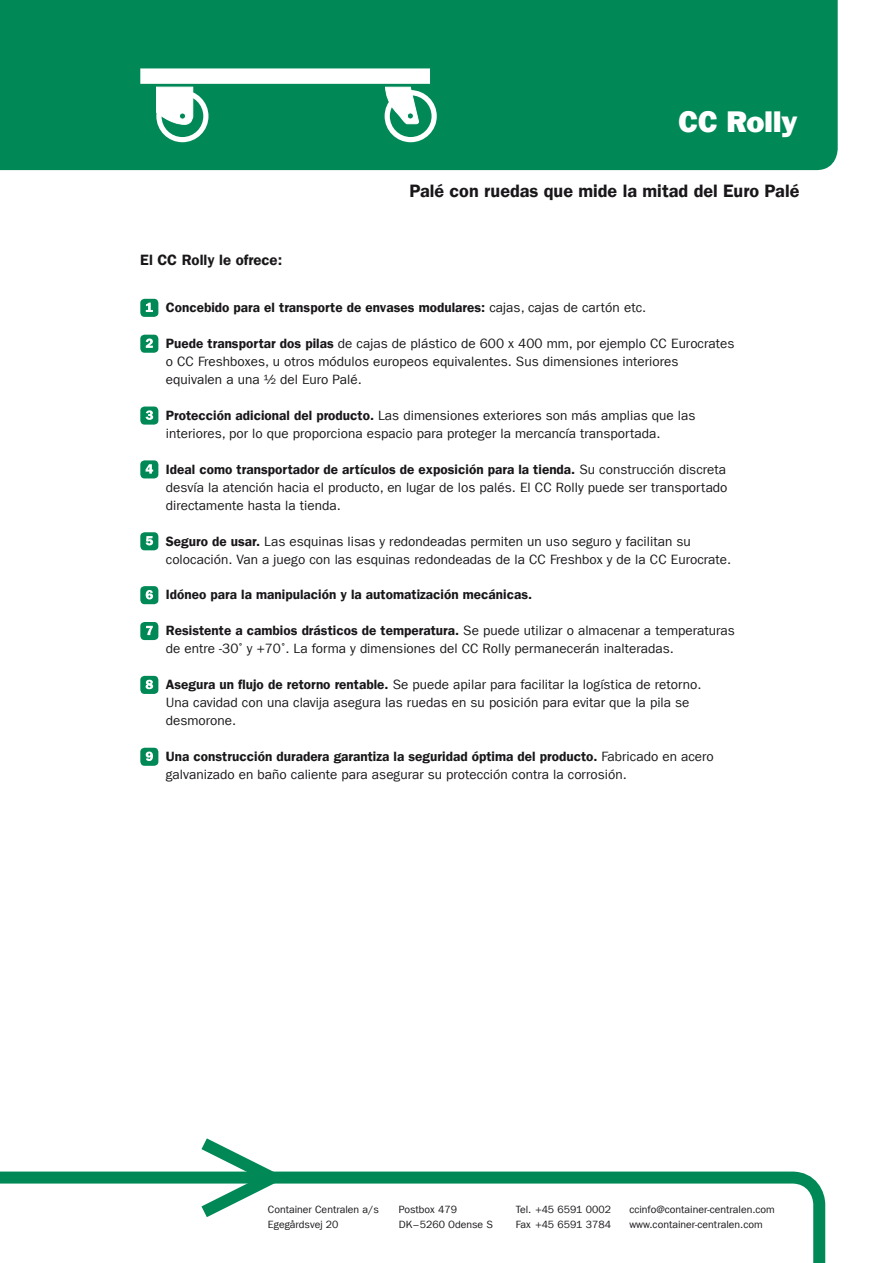
<style>
.page{position:relative;width:893px;height:1263px;background:#fff}
.page>*{position:absolute;margin:0;border:0;box-sizing:border-box;transform-origin:0 0}
.t1{font:800 30px "Franklin Gothic LT Com";letter-spacing:-.01em;color:#fff}
.t2{font:18px "Franklin Gothic LT Com Dm";color:#1a171b}
.t3{font:15px "Franklin Gothic LT Com Dm";color:#1a171b}
.t4{font:13.5px/18px "Franklin Gothic LT Com";color:#1a171b}
.t5{font:13.5px "Franklin Gothic LT Com Dm";color:#1a171b}
.t6{font:10.5px/15px "Franklin Gothic LT Com";color:#1a171b}
.s1{font-family:"Franklin Gothic LT Com"}
.s2{font-family:"Franklin Gothic LT Com Dm"}
</style>
<div class="page">
<div style="left:0;top:0;width:838px;height:170px;background:#008957"></div>
<div style="left:156px;top:90px;width:52px;height:52px;border:5px solid #fff;border-radius:50%"></div>
<svg style="left:156px;top:86px;width:38px;height:39px"></svg>
<div style="left:141px;top:70px;width:288px;height:13px;background:#fff"></div>
<div style="left:140px;top:68px;width:290px;height:16px;border:2px solid #fff"></div>
<div style="left:385px;top:90px;width:52px;height:52px;border:5px solid #fff;border-radius:50%"></div>
<svg style="left:384px;top:86px;width:35px;height:39px"></svg>
<div style="left:140px;top:299px;width:18px;height:18px;background:#008957;border-radius:4px"></div>
<svg style="left:146px;top:303px;width:7px;height:9px"></svg>
<div style="left:140px;top:335px;width:18px;height:18px;background:#008957;border-radius:4px"></div>
<svg style="left:146px;top:338px;width:7px;height:10px"></svg>
<div style="left:140px;top:406px;width:18px;height:19px;background:#008957;border-radius:4px"></div>
<svg style="left:146px;top:410px;width:7px;height:10px"></svg>
<div style="left:140px;top:460px;width:18px;height:18px;background:#008957;border-radius:4px"></div>
<svg style="left:146px;top:464px;width:7px;height:10px"></svg>
<div style="left:140px;top:532px;width:18px;height:18px;background:#008957;border-radius:4px"></div>
<svg style="left:146px;top:536px;width:7px;height:9px"></svg>
<div style="left:140px;top:586px;width:18px;height:18px;background:#008957;border-radius:4px"></div>
<svg style="left:146px;top:590px;width:7px;height:9px"></svg>
<div style="left:140px;top:622px;width:18px;height:18px;background:#008957;border-radius:4px"></div>
<svg style="left:146px;top:626px;width:7px;height:9px"></svg>
<div style="left:140px;top:676px;width:18px;height:18px;background:#008957;border-radius:4px"></div>
<svg style="left:146px;top:680px;width:7px;height:9px"></svg>
<div style="left:140px;top:748px;width:18px;height:18px;background:#008957;border-radius:4px"></div>
<svg style="left:146px;top:751px;width:7px;height:10px"></svg>
<svg style="left:0;top:1171px;width:825px;height:92px"></svg>
<svg style="left:188px;top:1138px;width:111px;height:90px"></svg>
<h1 class="t1" style="left:679px;top:104px;width:121px">CC Rolly</h1>
<h2 class="t2" style="left:409px;top:180px;width:392px">Palé con ruedas que mide la mitad del Euro Palé</h2>
<p class="t3" style="left:140px;top:251px;width:143px">El CC Rolly le ofrece:</p>
<p class="t5" style="left:166px;top:299px;width:482px">Concebido para el transporte de envases modulares: <span class="s1">cajas, cajas de cartón etc.</span></p>
<p class="t4" style="left:166px;top:334px;width:570px"><span class="s2">Puede transportar dos pilas</span> de cajas de plástico de 600 x 400 mm, por ejemplo CC Eurocrates o CC Freshboxes, u otros módulos europeos equivalentes. Sus dimensiones interiores equivalen a una ½ del Euro Palé.</p>
<p class="t4" style="left:166px;top:406px;width:531px"><span class="s2">Protección adicional del producto.</span> Las dimensiones exteriores son más amplias que las interiores, por lo que proporciona espacio para proteger la mercancía transportada.</p>
<p class="t5" style="left:166px;top:461px;width:562px">Ideal como transportador de artículos de exposición para la tienda. <span class="s1">Su construcción discreta</span></p>
<p class="t4" style="left:166px;top:478px;width:563px">desvía la atención hacia el producto, en lugar de los palés. El CC Rolly puede ser transportado directamente hasta la tienda.</p>
<p class="t4" style="left:166px;top:532px;width:567px"><span class="s2">Seguro de usar.</span> Las esquinas lisas y redondeadas permiten un uso seguro y facilitan su colocación. Van a juego con las esquinas redondeadas de la CC Freshbox y de la CC Eurocrate.</p>
<p class="t5" style="left:166px;top:587px;width:368px">Idóneo para la manipulación y la automatización mecánicas.</p>
<p class="t5" style="left:166px;top:623px;width:570px">Resistente a cambios drásticos de temperatura. <span class="s1">Se puede utilizar o almacenar a temperaturas</span></p>
<p class="t4" style="left:166px;top:640px;width:510px">de entre -30˚ y +70˚. La forma y dimensiones del CC Rolly permanecerán inalteradas.</p>
<p class="t4" style="left:166px;top:676px;width:537px"><span class="s2">Asegura un flujo de retorno rentable.</span> Se puede apilar para facilitar la logística de retorno.<br>Una cavidad con una clavija asegura las ruedas en su posición para evitar que la pila se desmorone.</p>
<p class="t5" style="left:166px;top:748px;width:550px">Una construcción duradera garantiza la seguridad óptima del producto. <span class="s1">Fabricado en acero</span></p>
<p class="t4" style="left:166px;top:765px;width:462px">galvanizado en baño caliente para asegurar su protección contra la corrosión.</p>
<p class="t6" style="left:268px;top:1202px;width:113px">Container Centralen a/s<br>Egegårdsvej 20</p>
<p class="t6" style="left:399px;top:1202px;width:95px">Postbox 479<br>DK–5260 Odense S</p>
<p class="t6" style="left:516px;top:1202px;width:97px">Tel. +45 6591 0002<br>Fax +45 6591 3784</p>
<p class="t6" style="left:629px;top:1202px;width:147px">ccinfo@container-centralen.com www.container-centralen.com</p>
</div>
